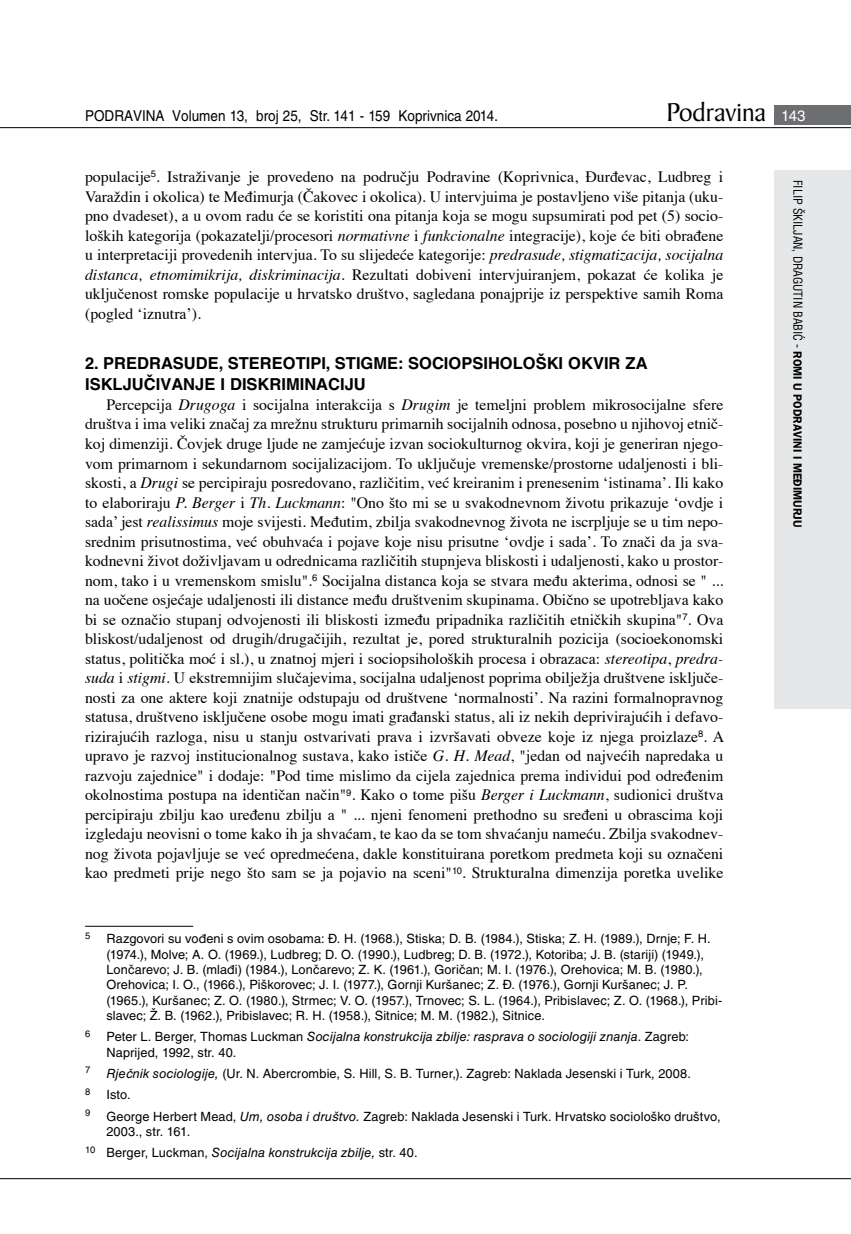
<style>
.page{position:relative;width:851px;height:1234px;background:#fff}
.page>*{position:absolute;margin:0;border:0;box-sizing:border-box;transform-origin:0 0}
.t1{font:27.6px "Baker Signet BT";color:#000}
.t2{font:700 16.5px "Helvetica LT Skin 29";color:#000}
.t3{font:15.75px/19.5px "Times";color:#000;text-align:justify}
.t4{font:15px "Helvetica LT Skin 29";color:#000;scale:.9 1}
.t5{font:12.75px/15.3px "Helvetica LT Skin 29";letter-spacing:.01em;color:#000}
.t6{font:italic 12.75px "Helvetica LT Skin 29";letter-spacing:.01em;color:#000}
.t7{font:condensed 12px "Helvetica LT Skin 29";letter-spacing:-.005em;color:#000}
.t8{font:9.45px "Helvetica LT Skin 29";color:#000}
.s1{font-family:"Helvetica LT Skin 29";font-size:15px;color:#fff}
.s2{font-style:italic}
.s3{font-style:normal}
.s4{font-family:"ITC Franklin Gothic Skin 29";font-weight:600;font-stretch:normal}
</style>
<div class="page">
<div style="left:774px;top:170px;width:76px;height:538px;background:#e6e7e8"></div>
<div style="left:774px;top:105px;width:76px;height:19px;background:#6d6e71"></div>
<hr style="left:0;top:127px;width:850px;height:1px;background:#000">
<hr style="left:0;top:1177px;width:850px;height:1px;background:#000">
<hr style="left:85px;top:925px;width:108px;height:1px;background:#000">
<p class="t4" style="left:85px;top:107px;width:460px">PODRAVINA Volumen 13, broj 25, Str. 141 - 159 Koprivnica 2014.</p>
<h1 class="t1" style="left:666px;top:95px;width:141px">Podravina <span class="s1">143</span></h1>
<p class="t3" style="left:85px;top:166px;width:639px">populacije<sup>5</sup>. Istraživanje je provedeno na području Podravine (Koprivnica, Đurđevac, Ludbreg i Varaždin i okolica) te Međimurja (Čakovec i okolica). U intervjuima je postavljeno više pitanja (uku&shy;pno dvadeset), a u ovom radu će se koristiti ona pitanja koja se mogu supsumirati pod pet (5) socio&shy;loških kategorija (pokazatelji/procesori <span class="s2">normativne</span> i <span class="s2">funkcionalne</span> integracije), koje će biti obrađene u interpretaciji provedenih intervjua. To su slijedeće kategorije: <span class="s2">predrasude, stigmatizacija, socijalna distanca, etnomimikrija, diskriminacija.</span> Rezultati dobiveni intervjuiranjem, pokazat će kolika je uključenost romske populacije u hrvatsko društvo, sagledana ponajprije iz perspektive samih Roma (pogled ‘iznutra’).</p>
<p class="t2" style="left:85px;top:353px;width:77px">2. PREDRASU</p>
<p class="t2" style="left:196px;top:353px;width:66px">DE, STEREO</p>
<p class="t2" style="left:295px;top:353px;width:72px">TIPI , STIGME</p>
<p class="t2" style="left:398px;top:353px;width:22px">: SOCIOPSIHOLOŠKI</p>
<p class="t2" style="left:568px;top:353px;width:12px">OKVIR</p>
<p class="t2" style="left:625px;top:353px;width:12px">ZA</p>
<p class="t2" style="left:85px;top:374px;width:11px">ISKL</p>
<p class="t2" style="left:123px;top:374px;width:44px">JUČIVAN</p>
<p class="t2" style="left:195px;top:374px;width:57px">JE I DISKRIMINACI</p>
<p class="t2" style="left:345px;top:374px;width:20px">JU</p>
<p class="t3" style="left:85px;top:393px;width:640px;text-indent:21px">Percepcija <span class="s2">Drugoga</span> i socijalna interakcija s <span class="s2">Drugim</span> je temeljni problem mikrosocijalne sfere društva i ima veliki značaj za mrežnu strukturu primarnih socijalnih odnosa, posebno u njihovoj etnič&shy;koj dimenziji. Čovjek druge ljude ne zamjećuje izvan sociokulturnog okvira, koji je generiran njego&shy;vom primarnom i sekundarnom socijalizacijom. To uključuje vremenske/prostorne udaljenosti i bli&shy;skosti, a <span class="s2">Drugi</span> se percipiraju posredovano, različitim, već kreiranim i prenesenim ‘istinama’. Ili kako to elaboriraju <span class="s2">P. Berger</span> i <span class="s2">Th. Luckmann</span>: "Ono što mi se u svakodnevnom životu prikazuje ‘ovdje i sada’ jest <span class="s2">realissimus</span> moje svijesti. Međutim, zbilja svakodnevnog života ne iscrpljuje se u tim nepo&shy;srednim prisutnostima, već obuhvaća i pojave koje nisu prisutne ‘ovdje i sada’. To znači da ja sva&shy;kodnevni život doživljavam u odrednicama različitih stupnjeva bliskosti i udaljenosti, kako u prostor&shy;nom, tako i u vremenskom smislu".<sup>6</sup> Socijalna distanca koja se stvara među akterima, odnosi se " ... na uočene osjećaje udaljenosti ili distance među društvenim skupinama. Obično se upotrebljava kako bi se označio stupanj odvojenosti ili bliskosti između pripadnika različitih etničkih skupina"<sup>7</sup>. Ova bliskost/udaljenost od drugih/drugačijih, rezultat je, pored strukturalnih pozicija (socioekonomski status, politička moć i sl.), u znatnoj mjeri i sociopsiholoških procesa i obrazaca: <span class="s2">stereotipa</span>, <span class="s2">predra&shy;suda</span> i <span class="s2">stigmi</span>. U ekstremnijim slučajevima, socijalna udaljenost poprima obilježja društvene isključe&shy;nosti za one aktere koji znatnije odstupaju od društvene ‘normalnosti’. Na razini formalnopravnog statusa, društveno isključene osobe mogu imati građanski status, ali iz nekih deprivirajućih i defavo&shy;rizirajućih razloga, nisu u stanju ostvarivati prava i izvršavati obveze koje iz njega proizlaze<sup>8</sup>. A upravo je razvoj institucionalnog sustava, kako ističe <span class="s2">G. H. Mead</span>, "jedan od najvećih napredaka u razvoju zajednice" i dodaje: "Pod time mislimo da cijela zajednica prema individui pod određenim okolnostima postupa na identičan način"<sup>9</sup>. Kako o tome pišu <span class="s2">Berger i Luckmann</span>, sudionici društva percipiraju zbilju kao uređenu zbilju a " ... njeni fenomeni prethodno su sređeni u obrascima koji izgledaju neovisni o tome kako ih ja shvaćam, te kao da se tom shvaćanju nameću. Zbilja svakodnev&shy;nog života pojavljuje se već opredmećena, dakle konstituirana poretkom predmeta koji su označeni kao predmeti prije nego što sam se ja pojavio na sceni"<sup>10</sup>. Strukturalna dimenzija poretka uvelike</p>
<p class="t8" style="left:85px;top:929px;width:7px">5</p>
<p class="t5" style="left:106px;top:931px;width:617px">Razgovori su vođeni s ovim osobama: Đ. H. (1968.), Stiska; D. B. (1984.), Stiska; Z. H. (1989.), Drnje; F. H. (1974.), Molve; A. O. (1969.), Ludbreg; D. O. (1990.), Ludbreg; D. B. (1972.), Kotoriba; J. B. (stariji) (1949.), Lončarevo; J. B. (mlađi) (1984.), Lončarevo; Z. K. (1961.), Goričan; M. I. (1976.), Orehovica; M. B. (1980.), Orehovica; I. O., (1966.), Piškorovec; J. I. (1977.), Gornji Kuršanec; Z. Đ. (1976.), Gornji Kuršanec; J. P. (1965.), Kuršanec; Z. O. (1980.), Strmec; V. O. (1957.), Trnovec; S. L. (1964.), Pribislavec; Z. O. (1968.), Pribi&shy;slavec; Ž. B. (1962.), Pribislavec; R. H. (1958.), Sitnice; M. M. (1982.), Sitnice.</p>
<p class="t8" style="left:85px;top:1027px;width:7px">6</p>
<p class="t5" style="left:106px;top:1028px;width:584px">Peter L. Berger, Thomas Luckman <span class="s2">Socijalna konstrukcija zbilje: rasprava o sociologiji znanja</span>. Zagreb:<br>Naprijed, 1992, str. 40.</p>
<p class="t8" style="left:85px;top:1064px;width:7px">7</p>
<p class="t5" style="left:106px;top:1065px;width:586px"><span class="s2">Rječnik sociologije,</span> (Ur. N. Abercrombie, S. Hill, S. B. Turner,). Zagreb: Naklada Jesenski i Turk, 2008.</p>
<p class="t8" style="left:85px;top:1085px;width:7px">8</p>
<p class="t5" style="left:106px;top:1086px;width:26px">Isto.</p>
<p class="t8" style="left:85px;top:1106px;width:7px">9</p>
<p class="t5" style="left:106px;top:1108px;width:615px">George Herbert Mead, <span class="s2">Um, osoba i društvo.</span> Zagreb: Naklada Jesenski i Turk. Hrvatsko sociološko društvo,<br>2003., str. 161.</p>
<p class="t6" style="left:85px;top:1145px;width:334px"><sup>10</sup> <span class="s3">Berger, Luckman,</span> Socijalna konstrukcija zbilje, <span class="s3">str. 40.</span></p>
<p class="t7" style="left:805px;top:180px;width:347px;rotate:90deg">fILIP ŠKILJAN, DRAGUTIN BABIĆ - <span class="s4">Romi u Podravini i Međimurju</span></p>
</div>
